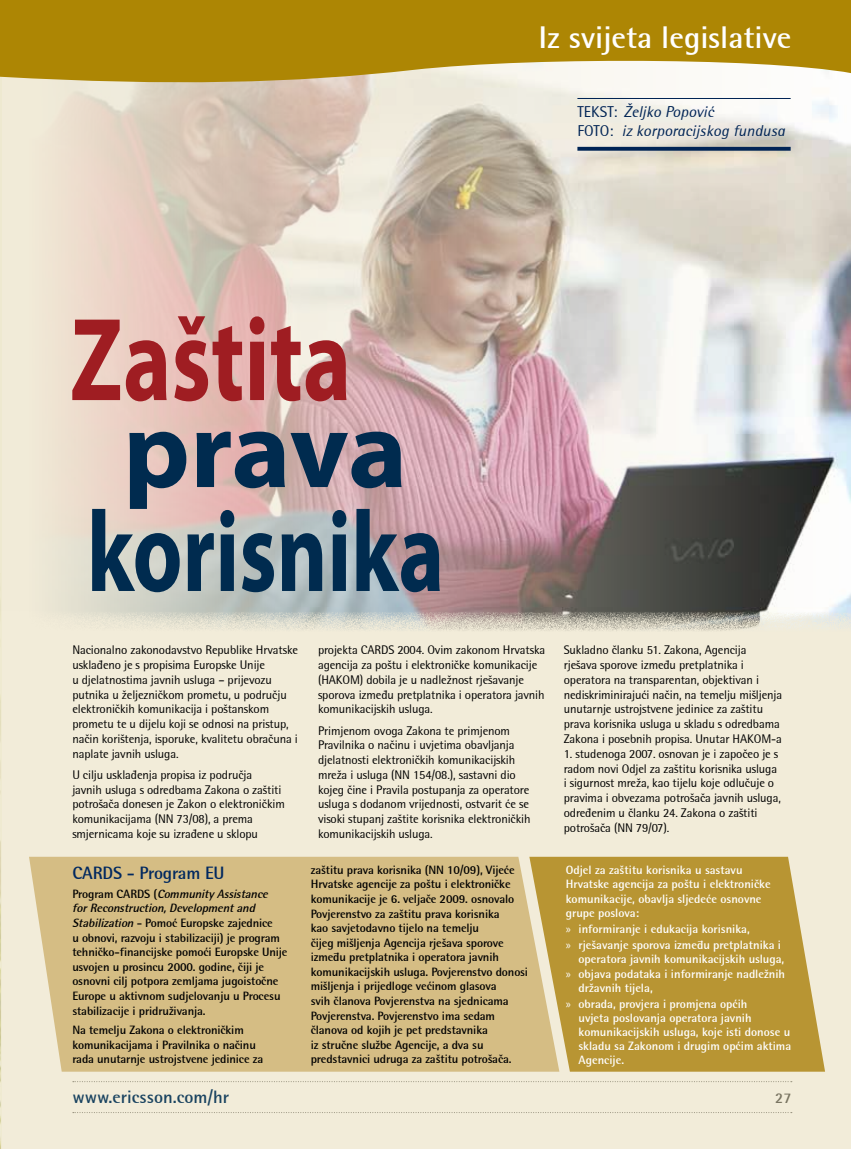
<style>
.page{position:relative;width:851px;height:1149px;background:#fff}
.page>*{position:absolute;margin:0;border:0;box-sizing:border-box;transform-origin:0 0}
.t1{font:700 31.5px "Rotis Semi Sans CE";color:#fff}
.t2{font:700 18px "Rotis Semi Sans CE";color:#003871}
.t3{font:700 18px "Rotis Semi Sans CE";color:#00285f}
.t4{font:italic 500 15.45px/18.6px "Rotis Semi Sans CE";letter-spacing:.005em;color:#002455}
.t5{font:500 15.45px "Rotis Semi Sans CE";color:#002455}
.t6{font:700 15px "Rotis Semi Sans CE";color:#707172}
.t7{font:500 12.3px/14.7px "Rotis Semi Sans CE";letter-spacing:-.01em;color:#000}
.t8{font:700 12.15px/14.5px "Rotis Semi Sans CE";letter-spacing:-.01em;color:#000}
.t9{font:700 12.15px/14.2px "Rotis Semi Sans CE";color:#fff}
.s1{font-style:normal}
.s2{font-style:italic}
.s3{font-family:"Myriad Pro";font-weight:400}
</style>
<div class="page">
<div style="left:0;top:0;width:850px;height:1148px;background:#f2ecd9"></div>
<img style="left:0;top:86px;width:850px;height:545px">
<div style="left:29px;top:856px;width:500px;height:215px;background:#d5bd84"></div>
<svg style="left:0;top:0;width:850px;height:86px;background:#b9982a"></svg>
<svg style="left:529px;top:856px;width:295px;height:215px;background:#be9e45"></svg>
<hr style="left:577px;top:98px;width:213px;height:1px;background:#002455">
<svg style="left:577px;top:147px;width:213px;height:4px"></svg>
<svg style="left:92px;top:431px;width:347px;height:161px;background:#7f828f"></svg>
<svg style="left:72px;top:316px;width:274px;height:85px;background:#c67977"></svg>
<h1 class="t1" style="left:538px;top:20px;width:254px">Iz svijeta legislative</h1>
<p class="t4" style="left:577px;top:103px;width:209px;text-indent:36px"><span class="s1">:</span> Željko Popović<br><span class="s1">FOTO:</span> iz korporacijskog fundusa</p>
<p class="t5" style="left:577px;top:103px;width:9px">tekst</p>
<p class="t7" style="left:72px;top:642px;width:227px">Nacionalno zakonodavstvo Republike Hrvatske usklađeno je s propisima Europske Unije<br>u djelatnostima javnih usluga – prijevozu putnika u željezničkom prometu, u području elektroničkih komunikacija i poštanskom prometu te u dijelu koji se odnosi na pristup, način korištenja, isporuke, kvalitetu obračuna i naplate javnih usluga.</p>
<p class="t7" style="left:72px;top:767px;width:214px">U cilju usklađenja propisa iz područja javnih usluga s odredbama Zakona o zaštiti potrošača donesen je Zakon o elektroničkim komunikacijama (NN 73/08), a prema smjernicama koje su izrađene u sklopu</p>
<h2 class="t3" style="left:72px;top:862px;width:11px">CARDS</h2>
<h2 class="t3" style="left:127px;top:862px;width:88px">- Program EU</h2>
<p class="t8" style="left:72px;top:886px;width:52px">Program CARDS</p>
<p class="t8" style="left:72px;top:886px;width:217px;text-indent:81px">( <span class="s2">Community Assistance forReconstruction,Developmentand Stabilization</span> - Pomoć Europske zajednice<br>u obnovi, razvoju i stabilizaciji) je program tehničko-financijske pomoći Europske Unije usvojen u prosincu 2000. godine, čiji je osnovni cilj potpora zemljama jugoistočne Europe u aktivnom sudjelovanju u Procesu stabilizacije i pridruživanja.</p>
<p class="t8" style="left:72px;top:1022px;width:192px">Na temelju Zakona o elektroničkim komunikacijama i Pravilnika o načinu rada unutarnje ustrojstvene jedinice za</p>
<p class="t7" style="left:318px;top:642px;width:229px">projekta CARDS 2004. Ovim zakonom Hrvatska agencija za poštu i elektroničke komunikacije (HAKOM) dobila je u nadležnost rješavanje sporova između pretplatnika i operatora javnih komunikacijskih usluga.</p>
<p class="t7" style="left:318px;top:723px;width:214px">Primjenom ovoga Zakona te primjenom Pravilnika o načinu i uvjetima obavljanja djelatnosti elektroničkih komunikacijskih mreža i usluga (NN 154/08.), sastavni dio kojeg čine i Pravila postupanja za operatore usluga s dodanom vrijednosti, ostvarit će se visoki stupanj zaštite korisnika elektroničkih komunikacijskih usluga.</p>
<p class="t8" style="left:311px;top:862px;width:219px">zaštitu prava korisnika (NN 10/09), Vijeće Hrvatske agencije za poštu i elektroničke komunikacije je 6. veljače 2009. osnovalo Povjerenstvo za zaštitu prava korisnika<br>kao savjetodavno tijelo na temelju<br>čijeg mišljenja Agencija rješava sporove između pretplatnika i operatora javnih komunikacijskih usluga. Povjerenstvo donosi mišljenja i prijedloge većinom glasova<br>svih članova Povjerenstva na sjednicama Povjerenstva. Povjerenstvo ima sedam članova od kojih je pet predstavnika<br>iz stručne službe Agencije, a dva su predstavnici udruga za zaštitu potrošača.</p>
<p class="t7" style="left:563px;top:642px;width:220px">Sukladno članku 51. Zakona, Agencija rješava sporove između pretplatnika i operatora na transparentan, objektivan i nediskriminirajući način, na temelju mišljenja unutarnje ustrojstvene jedinice za zaštitu prava korisnika usluga u skladu s odredbama Zakona i posebnih propisa. Unutar HAKOM-a</p>
<p class="t7" style="left:563px;top:746px;width:219px">1. studenoga 2007. osnovan je i započeo je s radom novi Odjel za zaštitu korisnika usluga i sigurnost mreža, kao tijelu koje odlučuje o pravima i obvezama potrošača javnih usluga, određenim u članku 24. Zakona o zaštiti potrošača (NN 79/07).</p>
<p class="t9" style="left:565px;top:862px;width:206px">Odjel za zaštitu korisnika u sastavu Hrvatske agencija za poštu i elektroničke komunikacije, obavlja sljedeće osnovne grupe poslova:</p>
<p class="t9" style="left:565px;top:920px;width:217px;line-height:15.9px"><span class="s3">»</span> informiranje i edukacija korisnika,<br><span class="s3">»</span> rješavanje sporova između pretplatnika i</p>
<p class="t9" style="left:565px;top:950px;width:221px;line-height:15.9px;text-align:right">operatora javnih komunikacijskih usluga,<br><span class="s3">»</span> objava podataka i informiranje nadležnih</p>
<p class="t9" style="left:565px;top:979px;width:183px;line-height:15.9px;text-indent:13px">državnih tijela,<br><span class="s3">»</span> obrada, provjera i promjena općih</p>
<p class="t9" style="left:578px;top:1010px;width:214px">uvjeta poslovanja operatora javnih komunikacijskih usluga, koje isti donose u skladu sa Zakonom i drugim općim aktima<br>Agencije.</p>
<h2 class="t2" style="left:72px;top:1086px;width:158px">www.ericsson.com/hr</h2>
<p class="t6" style="left:775px;top:1089px;width:18px">27</p>
</div>
